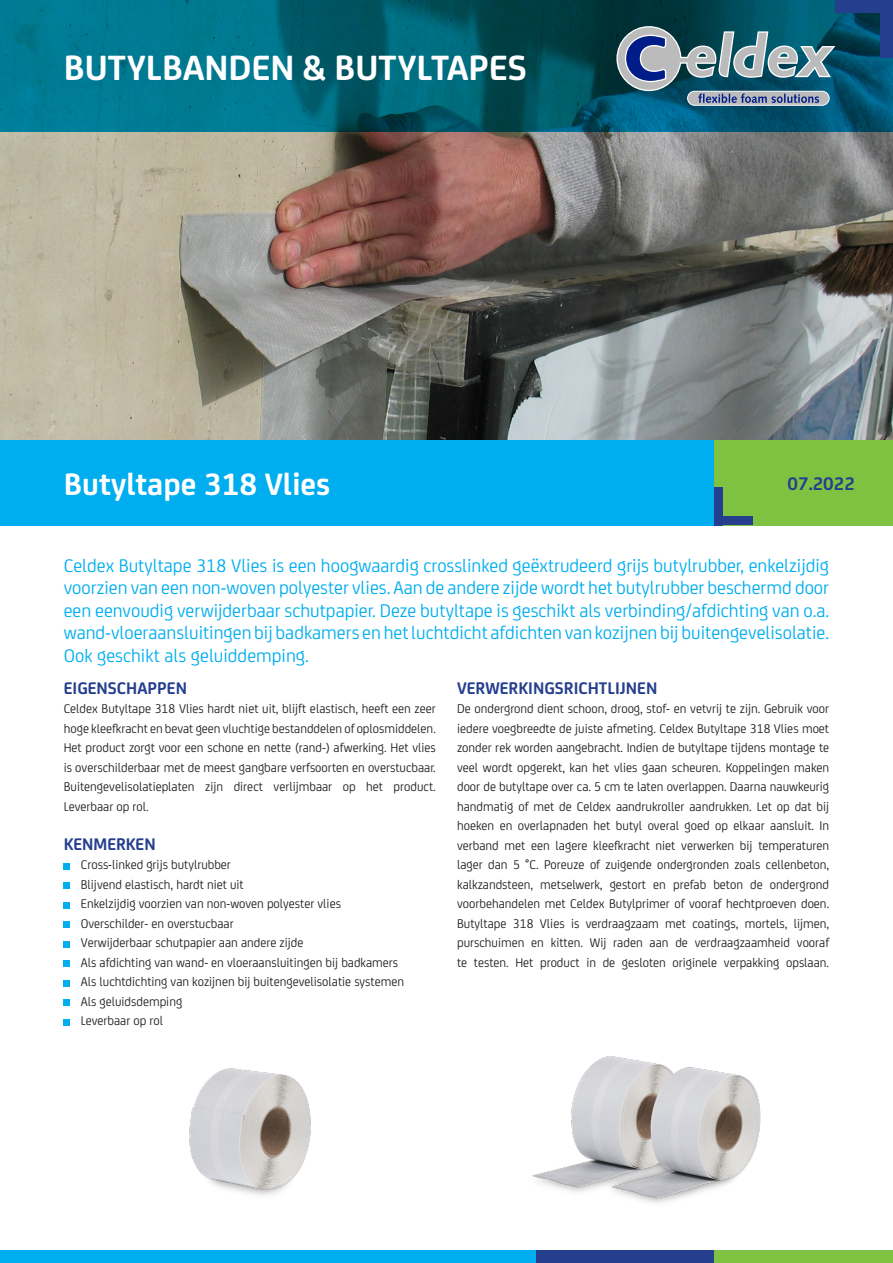
<style>
.page{position:relative;width:893px;height:1263px;background:#fff}
.page>*{position:absolute;margin:0;border:0;box-sizing:border-box;transform-origin:0 0}
._6__kop_diap{font:700 37.5px "FS Joey";color:#fff}
._6__kop_diap-2{font:700 33px "FS Joey";color:#fff}
.t1{font:19.5px/22.5px "FS Joey";color:#00aeef;text-align:justify}
._3_lead{font:700 19.5px "FS Joey";color:#253f8e}
._1_plat{font:700 18px "FS Joey";color:#253f8e}
._1_plat-2{font:13.5px/19.5px "FS Joey";color:#231f20;text-align:justify}
</style>
<div class="page">
<img style="left:0;top:132px;width:893px;height:308px">
<div style="left:0;top:1250px;width:536px;height:13px;background:#00aeef"></div>
<div style="left:536px;top:1250px;width:178px;height:13px;background:#253f8e"></div>
<div style="left:714px;top:1250px;width:179px;height:13px;background:#7fc241"></div>
<svg style="left:0;top:0;width:893px;height:132px;background:#006275"></svg>
<div style="left:836px;top:0;width:57px;height:13px;background:#253f8e"></div>
<div style="left:880px;top:0;width:13px;height:57px;background:#253f8e"></div>
<div style="left:0;top:440px;width:893px;height:85px;background:#00aeef"></div>
<div style="left:714px;top:440px;width:179px;height:85px;background:#7fc241"></div>
<div style="left:714px;top:517px;width:39px;height:8px;background:#253f8e"></div>
<div style="left:714px;top:487px;width:9px;height:38px;background:#253f8e"></div>
<svg style="left:616px;top:26px;width:219px;height:80px;background:#587f92"></svg>
<svg style="left:64px;top:863px;width:6px;height:6px"></svg>
<div style="left:64px;top:882px;width:6px;height:7px;background:#00aeef"></div>
<svg style="left:64px;top:902px;width:6px;height:6px"></svg>
<div style="left:64px;top:921px;width:6px;height:7px;background:#00aeef"></div>
<svg style="left:64px;top:941px;width:6px;height:6px"></svg>
<div style="left:64px;top:960px;width:6px;height:7px;background:#00aeef"></div>
<svg style="left:64px;top:980px;width:6px;height:6px"></svg>
<div style="left:64px;top:999px;width:6px;height:7px;background:#00aeef"></div>
<svg style="left:64px;top:1019px;width:6px;height:6px"></svg>
<img style="left:189px;top:1068px;width:122px;height:128px">
<img style="left:532px;top:1056px;width:229px;height:147px">
<p class="_6__kop_diap" style="left:64px;top:39px;width:465px">BUTYLBANDEN &amp; BUTYLTAPES</p>
<p class="_6__kop_diap-2" style="left:64px;top:459px;width:268px">Butyltape 318 Vlies</p>
<p class="_3_lead" style="left:788px;top:469px;width:69px">07.2022</p>
<p class="t1" style="left:64px;top:553px;width:767px">Celdex Butyltape 318 Vlies is een hoogwaardig crosslinked geëxtrudeerd grijs butylrubber, enkelzijdig voorzien van een non-woven polyester vlies. Aan de andere zijde wordt het butylrubber beschermd door een eenvoudig verwijderbaar schutpapier. Deze butyltape is geschikt als verbinding/afdichting van o.a. wand-vloeraansluitingen bij badkamers en het luchtdicht afdichten van kozijnen bij buitengevelisolatie.<br>Ook geschikt als geluiddemping.</p>
<p class="_1_plat" style="left:457px;top:674px;width:202px">VERWERKINGSRICHTLIJNEN</p>
<p class="_1_plat-2" style="left:457px;top:698px;width:374px">De ondergrond dient schoon, droog, stof- en vetvrij te zijn. Gebruik voor iedere voegbreedte de juiste afmeting. Celdex Butyltape 318 Vlies moet zonder rek worden aangebracht. Indien de butyltape tijdens montage te veel wordt opgerekt, kan het vlies gaan scheuren. Koppelingen maken door de butyltape over ca. 5 cm te laten overlappen. Daarna nauwkeurig handmatig of met de Celdex aandrukroller aandrukken. Let op dat bij hoeken en overlapnaden het butyl overal goed op elkaar aansluit. In verband met een lagere kleefkracht niet verwerken bij temperaturen lager dan 5 °C. Poreuze of zuigende ondergronden zoals cellenbeton, kalkzandsteen, metselwerk, gestort en prefab beton de ondergrond voorbehandelen met Celdex Butylprimer of vooraf hechtproeven doen.<br>Butyltape 318 Vlies is verdraagzaam met coatings, mortels, lijmen, purschuimen en kitten. Wij raden aan de verdraagzaamheid vooraf te testen. Het product in de gesloten originele verpakking opslaan.</p>
<p class="_1_plat" style="left:64px;top:674px;width:125px">EIGENSCHAPPEN</p>
<p class="_1_plat-2" style="left:64px;top:698px;width:374px">Celdex Butyltape 318 Vlies hardt niet uit, blijft elastisch, heeft een zeer hoge kleefkracht en bevat geen vluchtige bestanddelen of oplosmiddelen.<br>Het product zorgt voor een schone en nette (rand-) afwerking. Het vlies is overschilderbaar met de meest gangbare verfsoorten en overstucbaar.<br>Buitengevelisolatieplaten zijn direct verlijmbaar op het product.<br>Leverbaar op rol.</p>
<p class="_1_plat" style="left:64px;top:830px;width:93px">KENMERKEN</p>
<p class="_1_plat-2" style="left:81px;top:854px;width:152px">Cross-linked grijs butylrubber</p>
<p class="_1_plat-2" style="left:81px;top:874px;width:164px">Blijvend elastisch, hardt niet uit</p>
<p class="_1_plat-2" style="left:81px;top:893px;width:262px">Enkelzijdig voorzien van non-woven polyester vlies</p>
<p class="_1_plat-2" style="left:81px;top:913px;width:154px">Overschilder- en overstucbaar</p>
<p class="_1_plat-2" style="left:81px;top:932px;width:319px">Verwijderbaar schutpapier aan andere zijde<br>Als afdichting van wand- en vloeraansluitingen bij badkamers</p>
<p class="_1_plat-2" style="left:81px;top:971px;width:325px">Als luchtdichting van kozijnen bij buitengevelisolatie systemen</p>
<p class="_1_plat-2" style="left:81px;top:991px;width:103px">Als geluidsdemping</p>
<p class="_1_plat-2" style="left:81px;top:1010px;width:84px">Leverbaar op rol</p>
</div>
